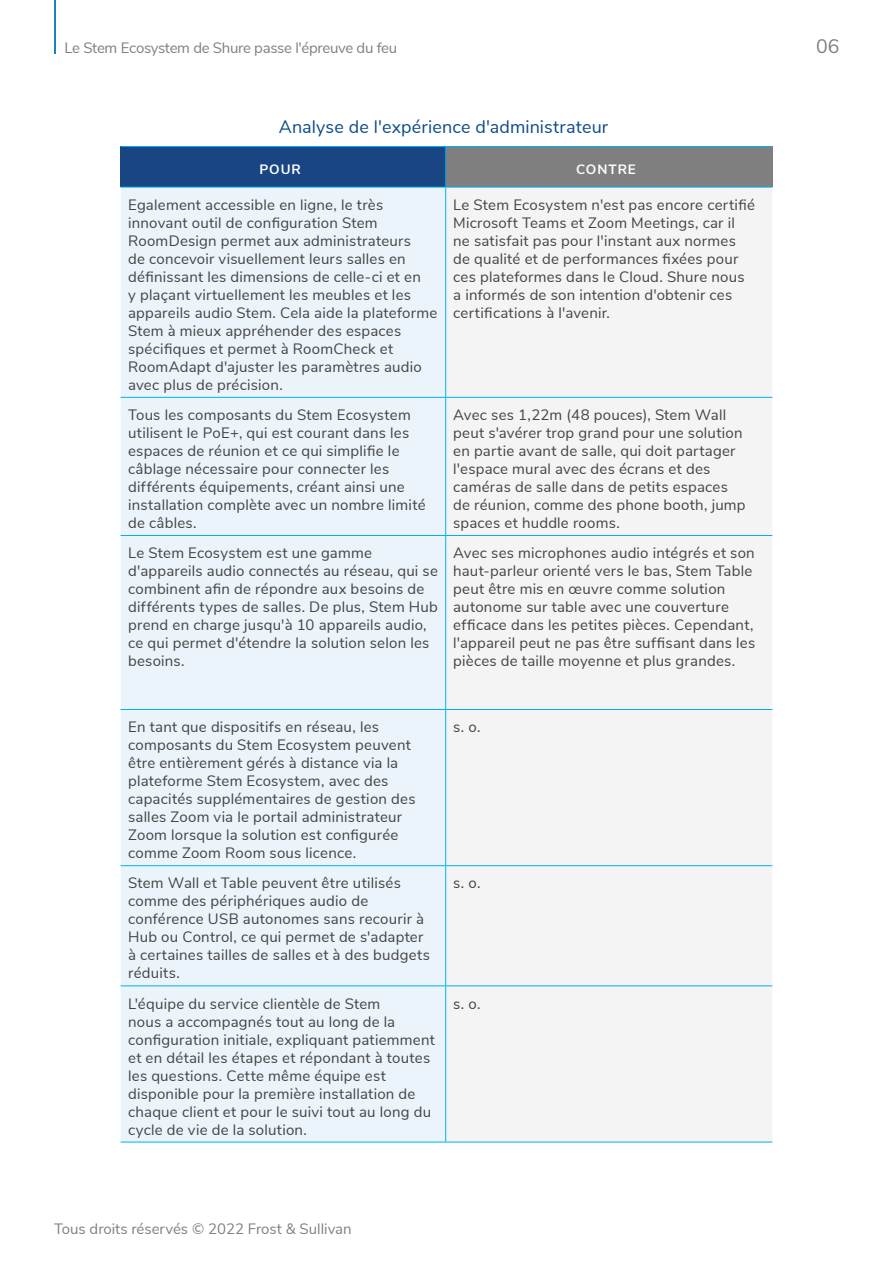
<style>
.page{position:relative;width:893px;height:1263px;background:#fff}
.page>*{position:absolute;margin:0;border:0;box-sizing:border-box;transform-origin:0 0}
.t1{font:19.5px "Nunito Sans";color:#7f8080}
.Table_Graphic_Title{font:18px "Nunito Sans";letter-spacing:.005em;color:#0e4c8b}
.Text_body{font:15px/18px "Nunito Sans";letter-spacing:.015em;color:#434445}
.t2{font:15px "Nunito Sans";letter-spacing:-.02em;color:#7f8080}
.t3{font:15px "Nunito Sans";color:#7f8080}
.Table_Title_Alternat{font:700 13.5px "Nunito Sans";letter-spacing:.07em;color:#fff}
</style>
<div class="page">
<hr style="left:54px;top:0;width:1px;height:54px;background:#1582c5">
<div style="left:121px;top:146px;width:325px;height:41px;background:#1a4583"></div>
<div style="left:446px;top:146px;width:326px;height:41px;background:#7f7f7f"></div>
<div style="left:121px;top:188px;width:324px;height:954px;background:#ebf4fa"></div>
<div style="left:446px;top:188px;width:326px;height:954px;background:#f4f4f4"></div>
<hr style="left:121px;top:146px;width:325px;height:1px;background:#00b0f0">
<hr style="left:446px;top:146px;width:326px;height:1px;background:#00b0f0">
<hr style="left:445px;top:147px;width:1px;height:40px;background:#00b0f0">
<hr style="left:121px;top:187px;width:325px;height:1px;background:#00b0f0">
<hr style="left:446px;top:187px;width:326px;height:1px;background:#00b0f0">
<hr style="left:445px;top:187px;width:1px;height:210px;background:#00b0f0">
<hr style="left:121px;top:397px;width:325px;height:1px;background:#00b0f0">
<hr style="left:446px;top:397px;width:326px;height:1px;background:#00b0f0">
<hr style="left:445px;top:398px;width:1px;height:137px;background:#00b0f0">
<hr style="left:121px;top:535px;width:325px;height:1px;background:#00b0f0">
<hr style="left:446px;top:535px;width:326px;height:1px;background:#00b0f0">
<hr style="left:445px;top:536px;width:1px;height:173px;background:#00b0f0">
<hr style="left:121px;top:709px;width:325px;height:1px;background:#00b0f0">
<hr style="left:446px;top:709px;width:326px;height:1px;background:#00b0f0">
<hr style="left:445px;top:710px;width:1px;height:155px;background:#00b0f0">
<hr style="left:121px;top:865px;width:325px;height:1px;background:#00b0f0">
<hr style="left:446px;top:865px;width:326px;height:1px;background:#00b0f0">
<hr style="left:445px;top:866px;width:1px;height:119px;background:#00b0f0">
<hr style="left:121px;top:985px;width:325px;height:1px;background:#00b0f0">
<hr style="left:446px;top:985px;width:326px;height:1px;background:#00b0f0">
<hr style="left:445px;top:986px;width:1px;height:156px;background:#00b0f0">
<hr style="left:121px;top:1142px;width:325px;height:1px;background:#00b0f0">
<hr style="left:446px;top:1142px;width:326px;height:1px;background:#00b0f0">
<p class="t2" style="left:64px;top:37px;width:334px">Le Stem Ecosystem de Shure passe l'épreuve du feu</p>
<h1 class="t1" style="left:816px;top:32px;width:25px">06</h1>
<p class="Table_Graphic_Title" style="left:279px;top:114px;width:331px">Analyse de l'expérience d'administrateur</p>
<p class="Table_Title_Alternat" style="left:259px;top:159px;width:43px">POUR</p>
<p class="Table_Title_Alternat" style="left:576px;top:159px;width:61px">CONTRE</p>
<p class="Text_body" style="left:128px;top:195px;width:311px">Egalement accessible en ligne, le très innovant outil de configuration Stem RoomDesign permet aux administrateurs<br>de concevoir visuellement leurs salles en définissant les dimensions de celle-ci et en<br>y plaçant virtuellement les meubles et les appareils audio Stem. Cela aide la plateforme Stem à mieux appréhender des espaces spécifiques et permet à RoomCheck et RoomAdapt d'ajuster les paramètres audio avec plus de précision.</p>
<p class="Text_body" style="left:453px;top:195px;width:303px">Le Stem Ecosystem n'est pas encore certifié Microsoft Teams et Zoom Meetings, car il ne satisfait pas pour l'instant aux normes de qualité et de performances fixées pour ces plateformes dans le Cloud. Shure nous a informés de son intention d'obtenir ces certifications à l'avenir.</p>
<p class="Text_body" style="left:128px;top:405px;width:299px">Tous les composants du Stem Ecosystem utilisent le PoE+, qui est courant dans les espaces de réunion et ce qui simplifie le câblage nécessaire pour connecter les différents équipements, créant ainsi une installation complète avec un nombre limité de câbles.</p>
<p class="Text_body" style="left:453px;top:405px;width:294px">Avec ses 1,22m (48 pouces), Stem Wall peut s'avérer trop grand pour une solution en partie avant de salle, qui doit partager l'espace mural avec des écrans et des caméras de salle dans de petits espaces de réunion, comme des phone booth, jump spaces et huddle rooms.</p>
<p class="Text_body" style="left:128px;top:543px;width:311px">Le Stem Ecosystem est une gamme d'appareils audio connectés au réseau, qui se combinent afin de répondre aux besoins de différents types de salles. De plus, Stem Hub prend en charge jusqu'à 10 appareils audio, ce qui permet d'étendre la solution selon les besoins.</p>
<p class="Text_body" style="left:453px;top:543px;width:303px">Avec ses microphones audio intégrés et son haut-parleur orienté vers le bas, Stem Table peut être mis en œuvre comme solution autonome sur table avec une couverture efficace dans les petites pièces. Cependant, l'appareil peut ne pas être suffisant dans les pièces de taille moyenne et plus grandes.</p>
<p class="Text_body" style="left:128px;top:717px;width:289px">En tant que dispositifs en réseau, les composants du Stem Ecosystem peuvent être entièrement gérés à distance via la plateforme Stem Ecosystem, avec des capacités supplémentaires de gestion des salles Zoom via le portail administrateur Zoom lorsque la solution est configurée comme Zoom Room sous licence.</p>
<p class="Text_body" style="left:453px;top:717px;width:29px">s. o.</p>
<p class="Text_body" style="left:128px;top:873px;width:303px">Stem Wall et Table peuvent être utilisés comme des périphériques audio de conférence USB autonomes sans recourir à Hub ou Control, ce qui permet de s'adapter à certaines tailles de salles et à des budgets réduits.</p>
<p class="Text_body" style="left:453px;top:873px;width:29px">s. o.</p>
<p class="Text_body" style="left:128px;top:993px;width:308px">L'équipe du service clientèle de Stem<br>nous a accompagnés tout au long de la configuration initiale, expliquant patiemment et en détail les étapes et répondant à toutes les questions. Cette même équipe est disponible pour la première installation de chaque client et pour le suivi tout au long du cycle de vie de la solution.</p>
<p class="Text_body" style="left:453px;top:993px;width:29px">s. o.</p>
<p class="t3" style="left:54px;top:1218px;width:299px">Tous droits réservés © 2022 Frost &amp; Sullivan</p>
</div>
